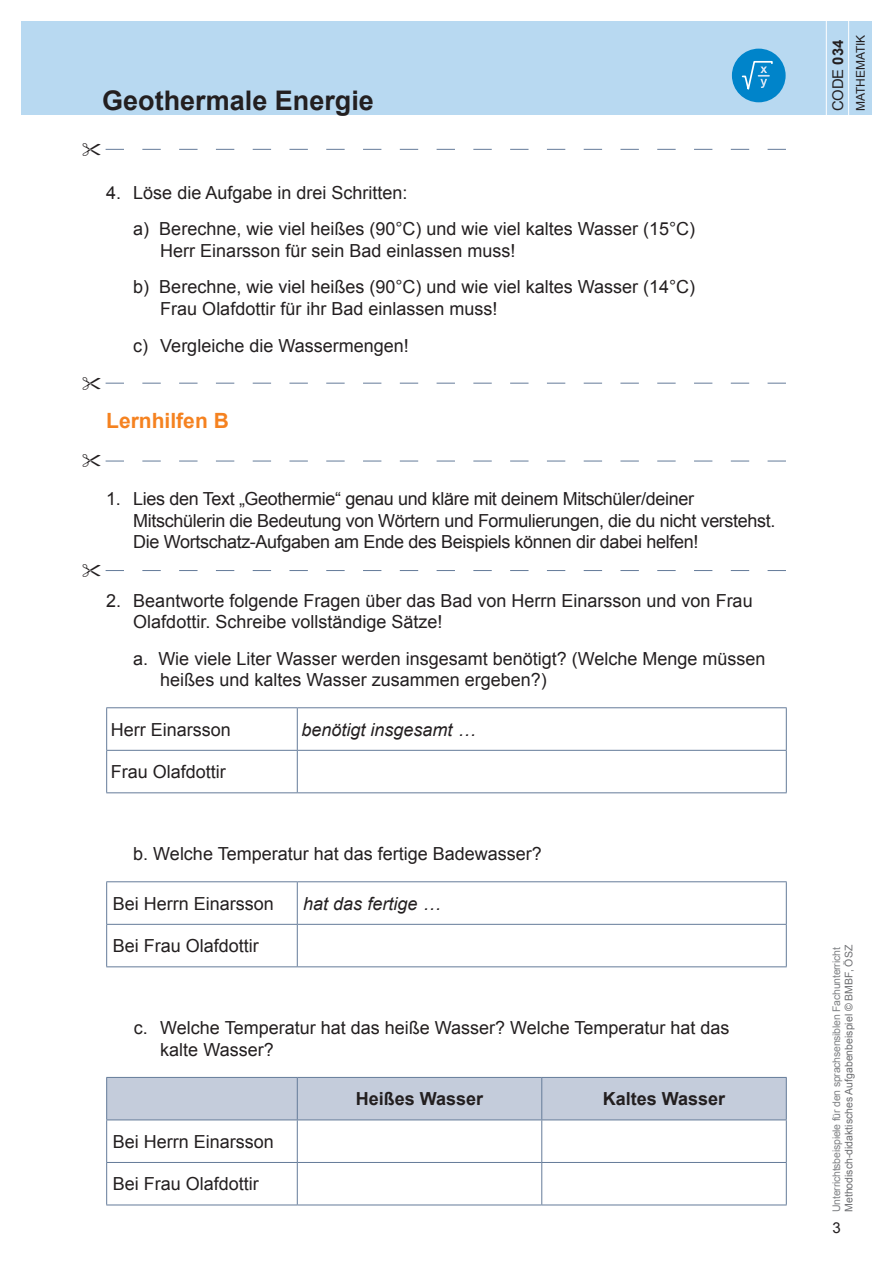
<style>
.page{position:relative;width:893px;height:1263px;background:#fff}
.page>*{position:absolute;margin:0;border:0;box-sizing:border-box;transform-origin:0 0}
.t1{font:700 27px "Arial";color:#231f20}
.t2{font:700 21px "Arial";color:#f58220}
.t3{font:18px/36.6px "Arial";color:#231f20}
.t4{font:18px/21.6px "Arial";letter-spacing:-.02em;color:#231f20}
.t5{font:italic 18px "Arial";color:#231f20}
.t6{font:700 18px "Arial";color:#231f20}
.t7{font:15px "Arial";color:#231f20}
.t8{font:14.85px "Arial";color:#231f20}
.t9{font:12px "Arial";color:#231f20}
.t10{font:10.5px "Arial";letter-spacing:-.02em;color:#808285}
.t11{font:10.5px "Arial";color:#6c6d70}
.s1{font-weight:700}
</style>
<div class="page">
<div style="left:21px;top:21px;width:851px;height:94px;background:#b8d9f1"></div>
<hr style="left:848px;top:20px;width:1px;height:127px;background:#fff">
<hr style="left:826px;top:20px;width:1px;height:127px;background:#fff">
<div style="left:732px;top:49px;width:54px;height:53px;background:#0084ca;border-radius:50%"></div>
<svg style="left:741px;top:60px;width:32px;height:36px"></svg>
<hr style="left:106px;top:707px;width:191px;height:1px;background:#647b99">
<hr style="left:106px;top:708px;width:1px;height:42px;background:#647b99">
<hr style="left:297px;top:707px;width:490px;height:1px;background:#647b99">
<hr style="left:297px;top:708px;width:1px;height:42px;background:#647b99">
<hr style="left:786px;top:708px;width:1px;height:42px;background:#647b99">
<hr style="left:106px;top:750px;width:191px;height:1px;background:#647b99">
<hr style="left:106px;top:751px;width:1px;height:41px;background:#647b99">
<hr style="left:297px;top:750px;width:490px;height:1px;background:#647b99">
<hr style="left:297px;top:751px;width:1px;height:41px;background:#647b99">
<hr style="left:786px;top:751px;width:1px;height:41px;background:#647b99">
<hr style="left:106px;top:792px;width:191px;height:1px;background:#647b99">
<hr style="left:297px;top:792px;width:490px;height:1px;background:#647b99">
<hr style="left:106px;top:881px;width:191px;height:1px;background:#647b99">
<hr style="left:106px;top:882px;width:1px;height:42px;background:#647b99">
<hr style="left:297px;top:881px;width:490px;height:1px;background:#647b99">
<hr style="left:297px;top:882px;width:1px;height:42px;background:#647b99">
<hr style="left:786px;top:882px;width:1px;height:42px;background:#647b99">
<hr style="left:106px;top:924px;width:191px;height:1px;background:#647b99">
<hr style="left:106px;top:925px;width:1px;height:41px;background:#647b99">
<hr style="left:297px;top:924px;width:490px;height:1px;background:#647b99">
<hr style="left:297px;top:925px;width:1px;height:41px;background:#647b99">
<hr style="left:786px;top:925px;width:1px;height:41px;background:#647b99">
<hr style="left:106px;top:966px;width:191px;height:1px;background:#647b99">
<hr style="left:297px;top:966px;width:490px;height:1px;background:#647b99">
<div style="left:107px;top:1078px;width:679px;height:41px;background:#c4ccdb"></div>
<hr style="left:106px;top:1077px;width:191px;height:1px;background:#647b99">
<hr style="left:106px;top:1078px;width:1px;height:41px;background:#647b99">
<hr style="left:297px;top:1077px;width:245px;height:1px;background:#647b99">
<hr style="left:297px;top:1078px;width:1px;height:41px;background:#647b99">
<hr style="left:542px;top:1077px;width:245px;height:1px;background:#647b99">
<hr style="left:541px;top:1078px;width:1px;height:41px;background:#647b99">
<hr style="left:786px;top:1078px;width:1px;height:41px;background:#647b99">
<hr style="left:106px;top:1119px;width:191px;height:1px;background:#647b99">
<hr style="left:106px;top:1120px;width:1px;height:42px;background:#647b99">
<hr style="left:297px;top:1119px;width:245px;height:1px;background:#647b99">
<hr style="left:297px;top:1120px;width:1px;height:42px;background:#647b99">
<hr style="left:542px;top:1119px;width:245px;height:1px;background:#647b99">
<hr style="left:541px;top:1120px;width:1px;height:42px;background:#647b99">
<hr style="left:786px;top:1120px;width:1px;height:42px;background:#647b99">
<hr style="left:106px;top:1162px;width:191px;height:1px;background:#647b99">
<hr style="left:106px;top:1163px;width:1px;height:41px;background:#647b99">
<hr style="left:297px;top:1162px;width:245px;height:1px;background:#647b99">
<hr style="left:297px;top:1163px;width:1px;height:41px;background:#647b99">
<hr style="left:542px;top:1162px;width:245px;height:1px;background:#647b99">
<hr style="left:541px;top:1163px;width:1px;height:41px;background:#647b99">
<hr style="left:786px;top:1163px;width:1px;height:41px;background:#647b99">
<hr style="left:106px;top:1204px;width:191px;height:1px;background:#647b99">
<hr style="left:297px;top:1204px;width:245px;height:1px;background:#647b99">
<hr style="left:542px;top:1204px;width:245px;height:1px;background:#647b99">
<svg style="left:105px;top:148px;width:681px;height:2px"></svg>
<svg style="left:105px;top:382px;width:681px;height:2px"></svg>
<svg style="left:105px;top:460px;width:681px;height:2px"></svg>
<svg style="left:105px;top:570px;width:681px;height:1px"></svg>
<h1 class="t1" style="left:102px;top:83px;width:273px">Geothermale Energie</h1>
<p class="t3" style="left:133px;top:174px;width:563px;text-indent:-27px">4. Löse die Aufgabe in drei Schritten:<br>a) Berechne, wie viel heißes (90°C) und wie viel kaltes Wasser (15°C)</p>
<p class="t3" style="left:133px;top:232px;width:563px;text-indent:27px">Herr Einarsson für sein Bad einlassen muss!<br>b) Berechne, wie viel heißes (90°C) und wie viel kaltes Wasser (14°C)</p>
<p class="t3" style="left:133px;top:290px;width:366px;text-indent:27px">Frau Olafdottir für ihr Bad einlassen muss! c) Vergleiche die Wassermengen!</p>
<p class="t2" style="left:106px;top:407px;width:124px">Lernhilfen B</p>
<p class="t4" style="left:133px;top:488px;width:644px;text-indent:-27px">1. Lies den Text „Geothermie“ genau und kläre mit deinem Mitschüler/deiner<br>Mitschülerin die Bedeutung von Wörtern und Formulierungen, die du nicht verstehst.<br>Die Wortschatz-Aufgaben am Ende des Beispiels können dir dabei helfen!</p>
<p class="t3" style="left:133px;top:590px;width:621px;line-height:21.6px;text-indent:-27px">2. Beantworte folgende Fragen über das Bad von Herrn Einarsson und von Frau<br>Olafdottir. Schreibe vollständige Sätze!</p>
<p class="t3" style="left:160px;top:648px;width:607px;line-height:21.6px;text-indent:-27px">a. Wie viele Liter Wasser werden insgesamt benötigt? (Welche Menge müssen heißes und kaltes Wasser zusammen ergeben?)</p>
<p class="t3" style="left:111px;top:711px;width:122px">Herr Einarsson</p>
<p class="t5" style="left:302px;top:718px;width:176px">benötigt insgesamt …</p>
<p class="t3" style="left:111px;top:754px;width:117px">Frau Olafdottir</p>
<p class="t3" style="left:133px;top:836px;width:410px">b. Welche Temperatur hat das fertige Badewasser?</p>
<p class="t3" style="left:113px;top:885px;width:163px">Bei Herrn Einarsson</p>
<p class="t5" style="left:303px;top:892px;width:139px">hat das fertige …</p>
<p class="t3" style="left:113px;top:928px;width:148px">Bei Frau Olafdottir</p>
<p class="t3" style="left:160px;top:1017px;width:571px;line-height:21.6px;text-indent:-26px">c. Welche Temperatur hat das heiße Wasser? Welche Temperatur hat das kalte Wasser?</p>
<p class="t6" style="left:356px;top:1087px;width:129px">Heißes Wasser</p>
<p class="t6" style="left:603px;top:1087px;width:124px">Kaltes Wasser</p>
<p class="t3" style="left:113px;top:1123px;width:163px">Bei Herrn Einarsson</p>
<p class="t3" style="left:113px;top:1166px;width:148px">Bei Frau Olafdottir</p>
<p class="t8" style="left:828px;top:111px;width:73px;rotate:-90deg">CODE <span class="s1">034</span></p>
<p class="t9" style="left:853px;top:111px;width:78px;rotate:-90deg">MATHEMATIK</p>
<p class="t10" style="left:829px;top:1212px;width:266px;rotate:-90deg">Unterrichtsbeispiele für den sprachsensiblen Fachunterricht</p>
<p class="t11" style="left:842px;top:1212px;width:268px;rotate:-90deg">Methodisch-didaktisches Aufgabenbeispiel © BMBF, ÖSZ</p>
<p class="t7" style="left:832px;top:1218px;width:10px">3</p>
</div>
